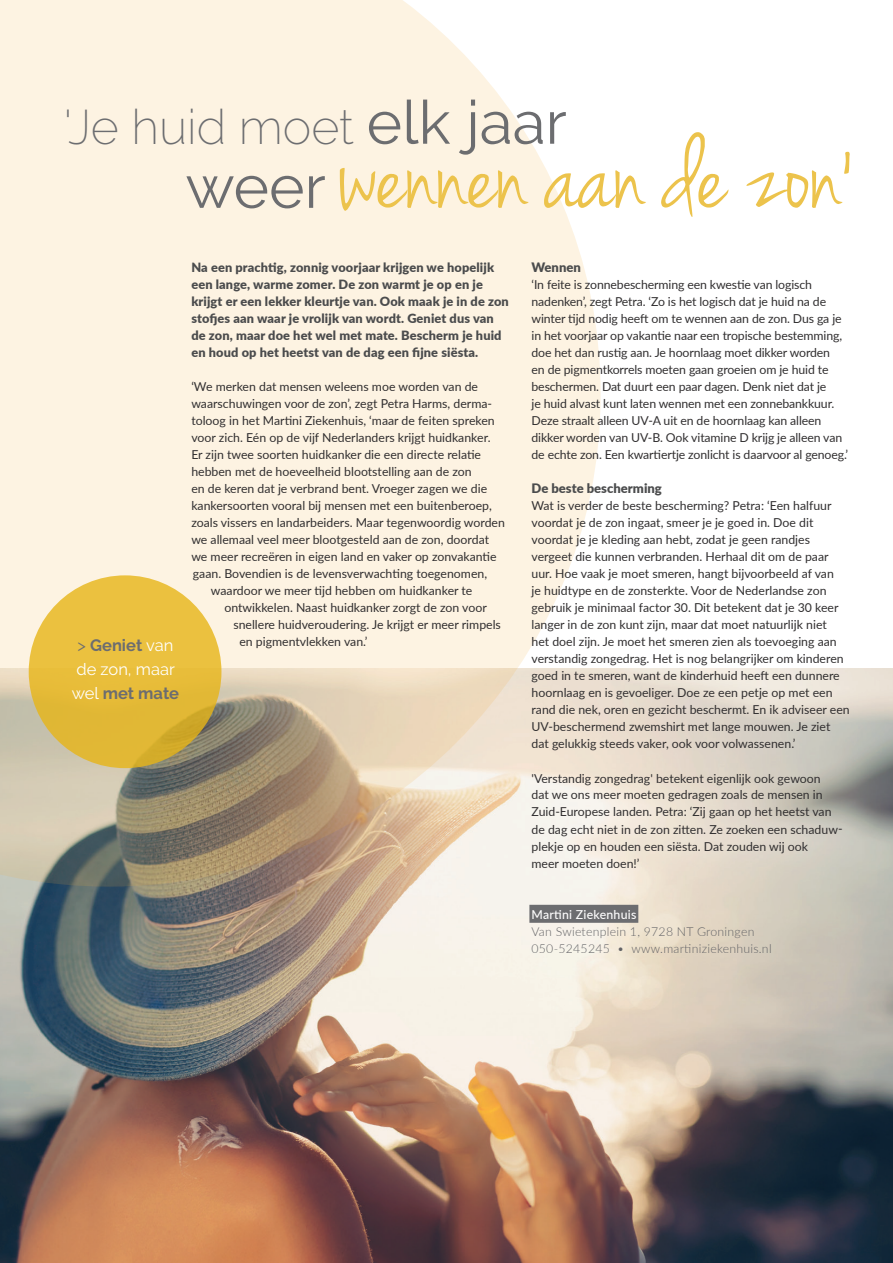
<style>
.page{position:relative;width:893px;height:1263px;background:#fff}
.page>*{position:absolute;margin:0;border:0;box-sizing:border-box;transform-origin:0 0}
.t1{font:116.7px "Jenna Sue";color:#ecc34c}
.t2{font:200 48.45px "Raleway";color:#6c6d70}
.t3{font:16.5px/24px "Raleway";color:#fff;text-align:center}
.t4{font:900 13.05px "Lato";color:#4b4c4d}
.t5{font:900 12.75px/17px "Lato";letter-spacing:.01em;color:#4b4c4d}
.t6{font:12.3px/17px "Lato";color:#312f30}
.t7{font:300 12.3px/17px "Lato";letter-spacing:.02em;color:#636366}
.t8{font:500 12.3px "Lato";letter-spacing:.02em;color:#fff}
.s1{font-weight:400;font-size:60.45px}
.s2{font-family:"Raleway";font-size:60.45px;color:#6c6d70}
.s3{color:#6c6d70}
.s4{font-weight:700;color:#6c6d70}
</style>
<div class="page">
<img style="left:0;top:669px;width:893px;height:594px">
<svg style="left:0;top:0;width:601px;height:887px;background:#f0e6d5"></svg>
<svg style="left:29px;top:575px;width:192px;height:193px;background:#e6bc3a"></svg>
<div style="left:529px;top:905px;width:109px;height:18px;background:#6c6d70"></div>
<h2 class="t2" style="left:64px;top:98px;width:504px">'Je huid moet <span class="s1">elk jaar</span></h2>
<h1 class="t1" style="left:185px;top:107px;width:671px"><span class="s2">weer</span> wennen aan de zon'</h1>
<h3 class="t3" style="left:72px;top:633px;width:109px"><span class="s3">&gt;</span> <span class="s4">Geniet</span> van de zon, maar wel <span class="s4">met mate</span></h3>
<p class="t5" style="left:191px;top:258px;width:319px">Na een prachtig, zonnig voorjaar krijgen we hopelijk een lange, warme zomer. De zon warmt je op en je krijgt er een lekker kleurtje van. Ook maak je in de zon stofjes aan waar je vrolijk van wordt. Geniet dus van de zon, maar doe het wel met mate. Bescherm je huid en houd op het heetst van de dag een fijne siësta.</p>
<p class="t6" style="left:191px;top:378px;width:288px">‘We merken dat mensen weleens moe worden van de</p>
<p class="t6" style="left:191px;top:395px;width:302px">waarschuwingen voor de zon’, zegt Petra Harms, derma-</p>
<p class="t6" style="left:191px;top:412px;width:305px">toloog in het Martini Ziekenhuis, ‘maar de feiten spreken</p>
<p class="t6" style="left:191px;top:429px;width:301px">voor zich. Eén op de vijf Nederlanders krijgt huidkanker.</p>
<p class="t6" style="left:191px;top:446px;width:291px">Er zijn twee soorten huidkanker die een directe relatie</p>
<p class="t6" style="left:191px;top:463px;width:282px">hebben met de hoeveelheid blootstelling aan de zon</p>
<p class="t6" style="left:191px;top:480px;width:297px">en de keren dat je verbrand bent. Vroeger zagen we die</p>
<p class="t6" style="left:191px;top:497px;width:302px">kankersoorten vooral bij mensen met een buitenberoep,</p>
<p class="t6" style="left:191px;top:514px;width:315px">zoals vissers en landarbeiders. Maar tegenwoordig worden</p>
<p class="t6" style="left:191px;top:531px;width:299px">we allemaal veel meer blootgesteld aan de zon, doordat</p>
<p class="t6" style="left:191px;top:548px;width:307px">we meer recreëren in eigen land en vaker op zonvakantie</p>
<p class="t6" style="left:193px;top:565px;width:296px">gaan. Bovendien is de levensverwachting toegenomen,</p>
<p class="t6" style="left:211px;top:582px;width:263px">waardoor we meer tijd hebben om huidkanker te</p>
<p class="t6" style="left:224px;top:599px;width:264px">ontwikkelen. Naast huidkanker zorgt de zon voor</p>
<p class="t6" style="left:233px;top:616px;width:269px">snellere huidveroudering. Je krijgt er meer rimpels</p>
<p class="t6" style="left:239px;top:633px;width:130px">en pigmentvlekken van.’</p>
<p class="t4" style="left:531px;top:258px;width:51px">Wennen</p>
<p class="t6" style="left:531px;top:276px;width:318px">‘In feite is zonnebescherming een kwestie van logisch nadenken’, zegt Petra. ‘Zo is het logisch dat je huid na de winter tijd nodig heeft om te wennen aan de zon. Dus ga je in het voorjaar op vakantie naar een tropische bestemming, doe het dan rustig aan. Je hoornlaag moet dikker worden<br>en de pigmentkorrels moeten gaan groeien om je huid te beschermen. Dat duurt een paar dagen. Denk niet dat je<br>je huid alvast kunt laten wennen met een zonnebankkuur.<br>Deze straalt alleen UV-A uit en de hoornlaag kan alleen dikker worden van UV-B. Ook vitamine D krijg je alleen van de echte zon. Een kwartiertje zonlicht is daarvoor al genoeg.’</p>
<p class="t4" style="left:531px;top:479px;width:132px">De beste bescherming</p>
<p class="t6" style="left:531px;top:497px;width:320px">Wat is verder de beste bescherming? Petra: ‘Een halfuur voordat je de zon ingaat, smeer je je goed in. Doe dit voordat je je kleding aan hebt, zodat je geen randjes vergeet die kunnen verbranden. Herhaal dit om de paar uur. Hoe vaak je moet smeren, hangt bijvoorbeeld af van<br>je huidtype en de zonsterkte. Voor de Nederlandse zon gebruik je minimaal factor 30. Dit betekent dat je 30 keer langer in de zon kunt zijn, maar dat moet natuurlijk niet<br>het doel zijn. Je moet het smeren zien als toevoeging aan verstandig zongedrag. Het is nog belangrijker om kinderen goed in te smeren, want de kinderhuid heeft een dunnere hoornlaag en is gevoeliger. Doe ze een petje op met een rand die nek, oren en gezicht beschermt. En ik adviseer een UV-beschermend zwemshirt met lange mouwen. Je ziet dat gelukkig steeds vaker, ook voor volwassenen.’</p>
<p class="t6" style="left:531px;top:769px;width:313px">'Verstandig zongedrag' betekent eigenlijk ook gewoon<br>dat we ons meer moeten gedragen zoals de mensen in Zuid-Europese landen. Petra: ‘Zij gaan op het heetst van de dag echt niet in de zon zitten. Ze zoeken een schaduw&shy;plekje op en houden een siësta. Dat zouden wij ook<br>meer moeten doen!’</p>
<p class="t8" style="left:531px;top:905px;width:106px">Martini Ziekenhuis</p>
<p class="t7" style="left:531px;top:922px;width:242px">Van Swietenplein 1, 9728 NT Groningen<br>050-5245245 • www.martiniziekenhuis.nl</p>
</div>
